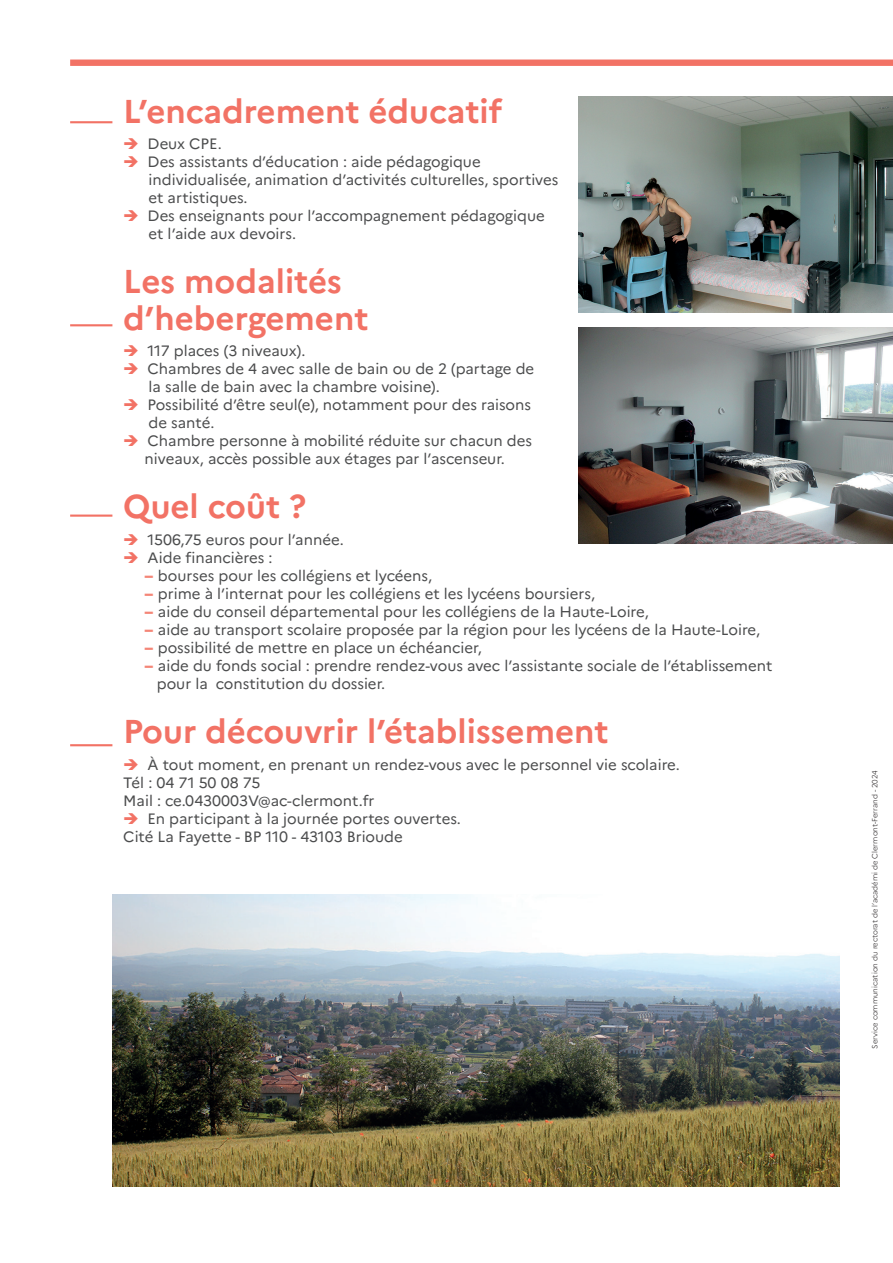
<style>
.page{position:relative;width:893px;height:1263px;background:#fff}
.page>*{position:absolute;margin:0;border:0;box-sizing:border-box;transform-origin:0 0}
.t1{font:700 33px/36.2px "Marianne";color:#f27265}
.t2{font:15px/18px "Marianne";color:#4b4c4d}
.t3{font:300 7.5px "Marianne";color:#231f20}
.s1{color:#f27265}
.s2{font-weight:800;font-size:16.5px;color:#f48677}
</style>
<div class="page">
<div style="left:70px;top:60px;width:823px;height:6px;background:#f27265"></div>
<hr style="left:70px;top:121px;width:42px;height:2px;background:#f27265">
<hr style="left:70px;top:324px;width:42px;height:2px;background:#f27265">
<hr style="left:70px;top:514px;width:42px;height:3px;background:#f27265">
<hr style="left:70px;top:744px;width:42px;height:2px;background:#f27265">
<img style="left:578px;top:97px;width:315px;height:215px">
<img style="left:578px;top:328px;width:315px;height:215px">
<img style="left:112px;top:894px;width:728px;height:292px">
<h1 class="t1" style="left:123px;top:93px;width:380px">L’encadrement éducatif</h1>
<p class="t2" style="left:123px;top:135px;width:100px"><span class="s1">➔</span> Deux CPE.</p>
<p class="t2" style="left:149px;top:153px;width:411px;text-indent:-25px"><span class="s1">➔</span> Des assistants d’éducation : aide pédagogique individualisée, animation d’activités culturelles, sportives et artistiques.</p>
<p class="t2" style="left:149px;top:207px;width:398px;text-indent:-25px"><span class="s1">➔</span> Des enseignants pour l’accompagnement pédagogique et l’aide aux devoirs.</p>
<h1 class="t1" style="left:123px;top:263px;width:247px">Les modalités d’hebergement</h1>
<p class="t2" style="left:123px;top:342px;width:184px"><span class="s1">➔</span> 117 places (3 niveaux).</p>
<p class="t2" style="left:149px;top:360px;width:387px;text-indent:-25px"><span class="s1">➔</span> Chambres de 4 avec salle de bain ou de 2 (partage de la salle de bain avec la chambre voisine).</p>
<p class="t2" style="left:149px;top:396px;width:384px;text-indent:-25px"><span class="s1">➔</span> Possibilité d’être seul(e), notamment pour des raisons de santé.</p>
<p class="t2" style="left:123px;top:432px;width:410px;text-align:center"><span class="s1">➔</span> Chambre personne à mobilité réduite sur chacun des niveaux, accès possible aux étages par l’ascenseur.</p>
<h1 class="t1" style="left:123px;top:488px;width:184px">Quel coût ?</h1>
<p class="t2" style="left:123px;top:530px;width:222px"><span class="s1">➔</span> 1506,75 euros pour l’année.</p>
<p class="t2" style="left:123px;top:548px;width:151px"><span class="s1">➔</span> Aide financières :</p>
<p class="t2" style="left:145px;top:566px;width:289px"><span class="s2">–</span> bourses pour les collégiens et lycéens,</p>
<p class="t2" style="left:145px;top:584px;width:452px"><span class="s2">–</span> prime à l’internat pour les collégiens et les lycéens boursiers,</p>
<p class="t2" style="left:145px;top:602px;width:506px"><span class="s2">–</span> aide du conseil départemental pour les collégiens de la Haute-Loire,</p>
<p class="t2" style="left:145px;top:620px;width:617px"><span class="s2">–</span> aide au transport scolaire proposée par la région pour les lycéens de la Haute-Loire,</p>
<p class="t2" style="left:145px;top:638px;width:339px"><span class="s2">–</span> possibilité de mettre en place un échéancier,</p>
<p class="t2" style="left:157px;top:656px;width:617px;text-indent:-12px"><span class="s2">–</span> aide du fonds social : prendre rendez-vous avec l’assistante sociale de l’établissement pour la constitution du dossier.</p>
<h1 class="t1" style="left:123px;top:713px;width:487px">Pour découvrir l’établissement</h1>
<p class="t2" style="left:123px;top:755px;width:558px"><span class="s1">➔</span> À tout moment, en prenant un rendez-vous avec le personnel vie scolaire.<br>Tél : 04 71 50 08 75<br>Mail : ce.0430003V@ac-clermont.fr</p>
<p class="t2" style="left:123px;top:809px;width:339px"><span class="s1">➔</span> En participant à la journée portes ouvertes.<br>Cité La Fayette - BP 110 - 43103 Brioude</p>
<p class="t3" style="left:870px;top:1048px;width:280px;rotate:-90deg">Service communication du rectorat de l’académi de Clermont-Ferrand - 2024</p>
</div>
